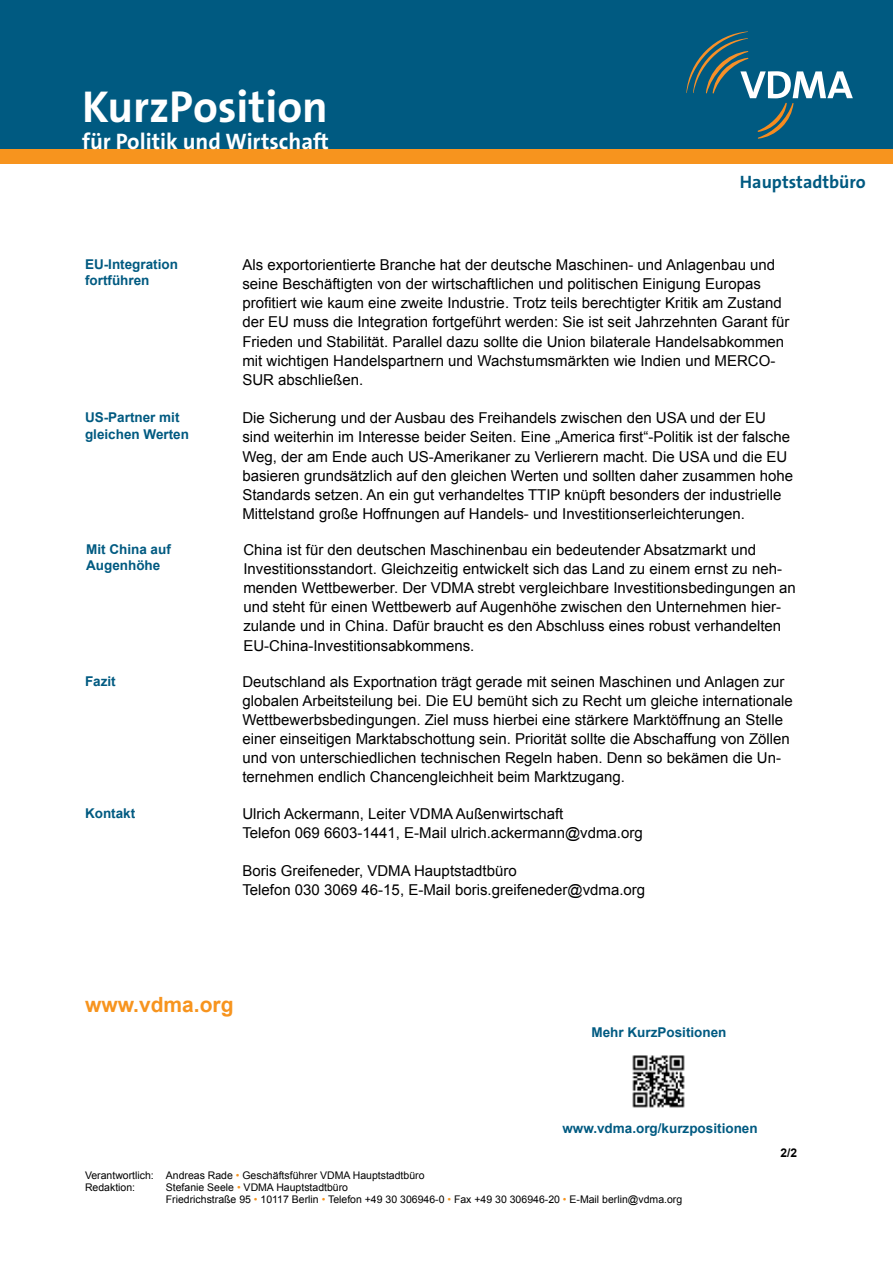
<style>
.page{position:relative;width:893px;height:1263px;background:#fff}
.page>*{position:absolute;margin:0;border:0;box-sizing:border-box;transform-origin:0 0}
.t1{font:700 45px "The Sans B7";color:#fff}
.t2{font:700 22.5px "The Sans B7";color:#fff}
.t3{font:700 21px "Arial";color:#f7941e}
.t4{font:700 18px "The Sans B7";color:#005a81}
.t5{font:15px/19px "Arial";color:#000}
.t6{font:700 13.5px/16.2px "Arial";color:#005a81}
.t7{font:700 12px "Arial";color:#000}
.t8{font:10.5px/12px "Arial";color:#000}
.s1{color:#f7941e}
</style>
<div class="page">
<div style="left:0;top:0;width:893px;height:149px;background:#005a81"></div>
<div style="left:0;top:149px;width:893px;height:15px;background:#f7941e"></div>
<svg style="left:686px;top:31px;width:167px;height:108px"></svg>
<img style="left:632px;top:1055px;width:53px;height:53px">
<h1 class="t1" style="left:82px;top:83px;width:247px">KurzPosition</h1>
<h2 class="t2" style="left:82px;top:130px;width:248px">für Politik und Wirtschaft</h2>
<p class="t4" style="left:740px;top:172px;width:127px">Hauptstadtbüro</p>
<p class="t6" style="left:85px;top:257px;width:95px">EU-Integration fortführen</p>
<p class="t5" style="left:242px;top:256px;width:548px">Als exportorientierte Branche hat der deutsche Maschinen- und Anlagenbau und seine Beschäftigten von der wirtschaftlichen und politischen Einigung Europas profitiert wie kaum eine zweite Industrie. Trotz teils berechtigter Kritik am Zustand der EU muss die Integration fortgeführt werden: Sie ist seit Jahrzehnten Garant für Frieden und Stabilität. Parallel dazu sollte die Union bilaterale Handelsabkommen mit wichtigen Handelspartnern und Wachstumsmärkten wie Indien und MERCO-SUR abschließen.</p>
<p class="t6" style="left:85px;top:410px;width:106px">US-Partner mit gleichen Werten</p>
<p class="t5" style="left:242px;top:409px;width:552px">Die Sicherung und der Ausbau des Freihandels zwischen den USA und der EU sind weiterhin im Interesse beider Seiten. Eine „America first“-Politik ist der falsche Weg, der am Ende auch US-Amerikaner zu Verlierern macht. Die USA und die EU basieren grundsätzlich auf den gleichen Werten und sollten daher zusammen hohe Standards setzen. An ein gut verhandeltes TTIP knüpft besonders der industrielle Mittelstand große Hoffnungen auf Handels- und Investitionserleichterungen.</p>
<p class="t6" style="left:86px;top:542px;width:86px">Mit China auf<br>Augenhöhe</p>
<p class="t5" style="left:243px;top:541px;width:554px">China ist für den deutschen Maschinenbau ein bedeutender Absatzmarkt und Investitionsstandort. Gleichzeitig entwickelt sich das Land zu einem ernst zu neh&shy;menden Wettbewerber. Der VDMA strebt vergleichbare Investitionsbedingungen an und steht für einen Wettbewerb auf Augenhöhe zwischen den Unternehmen hier&shy;zulande und in China. Dafür braucht es den Abschluss eines robust verhandelten EU-China-Investitionsabkommens.</p>
<p class="t6" style="left:85px;top:673px;width:32px">Fazit</p>
<p class="t5" style="left:242px;top:672px;width:552px">Deutschland als Exportnation trägt gerade mit seinen Maschinen und Anlagen zur globalen Arbeitsteilung bei. Die EU bemüht sich zu Recht um gleiche internationale Wettbewerbsbedingungen. Ziel muss hierbei eine stärkere Marktöffnung an Stelle einer einseitigen Marktabschottung sein. Priorität sollte die Abschaffung von Zöllen und von unterschiedlichen technischen Regeln haben. Denn so bekämen die Un&shy;ternehmen endlich Chancengleichheit beim Marktzugang.</p>
<p class="t6" style="left:85px;top:805px;width:52px">Kontakt</p>
<p class="t5" style="left:242px;top:804px;width:402px">Ulrich Ackermann, Leiter VDMA Außenwirtschaft<br>Telefon 069 6603-1441, E-Mail ulrich.ackermann@vdma.org</p>
<p class="t5" style="left:242px;top:861px;width:404px">Boris Greifeneder, VDMA Hauptstadtbüro<br>Telefon 030 3069 46-15, E-Mail boris.greifeneder@vdma.org</p>
<h3 class="t3" style="left:85px;top:991px;width:150px">www.vdma.org</h3>
<p class="t6" style="left:591px;top:1025px;width:137px">Mehr KurzPositionen</p>
<p class="t6" style="left:562px;top:1120px;width:197px">www.vdma.org/kurzpositionen</p>
<p class="t8" style="left:85px;top:1170px;width:341px">Verantwortlich: Andreas Rade <span class="s1">•</span> Geschäftsführer VDMA Hauptstadtbüro<br>Redaktion:</p>
<p class="t8" style="left:166px;top:1182px;width:518px">Stefanie Seele <span class="s1">•</span> VDMA Hauptstadtbüro<br>Friedrichstraße 95 <span class="s1">•</span> 10117 Berlin <span class="s1">•</span> Telefon +49 30 306946-0 <span class="s1">•</span> Fax +49 30 306946-20 <span class="s1">•</span> E-Mail berlin@vdma.org</p>
<p class="t7" style="left:781px;top:1144px;width:18px">2/2</p>
</div>
